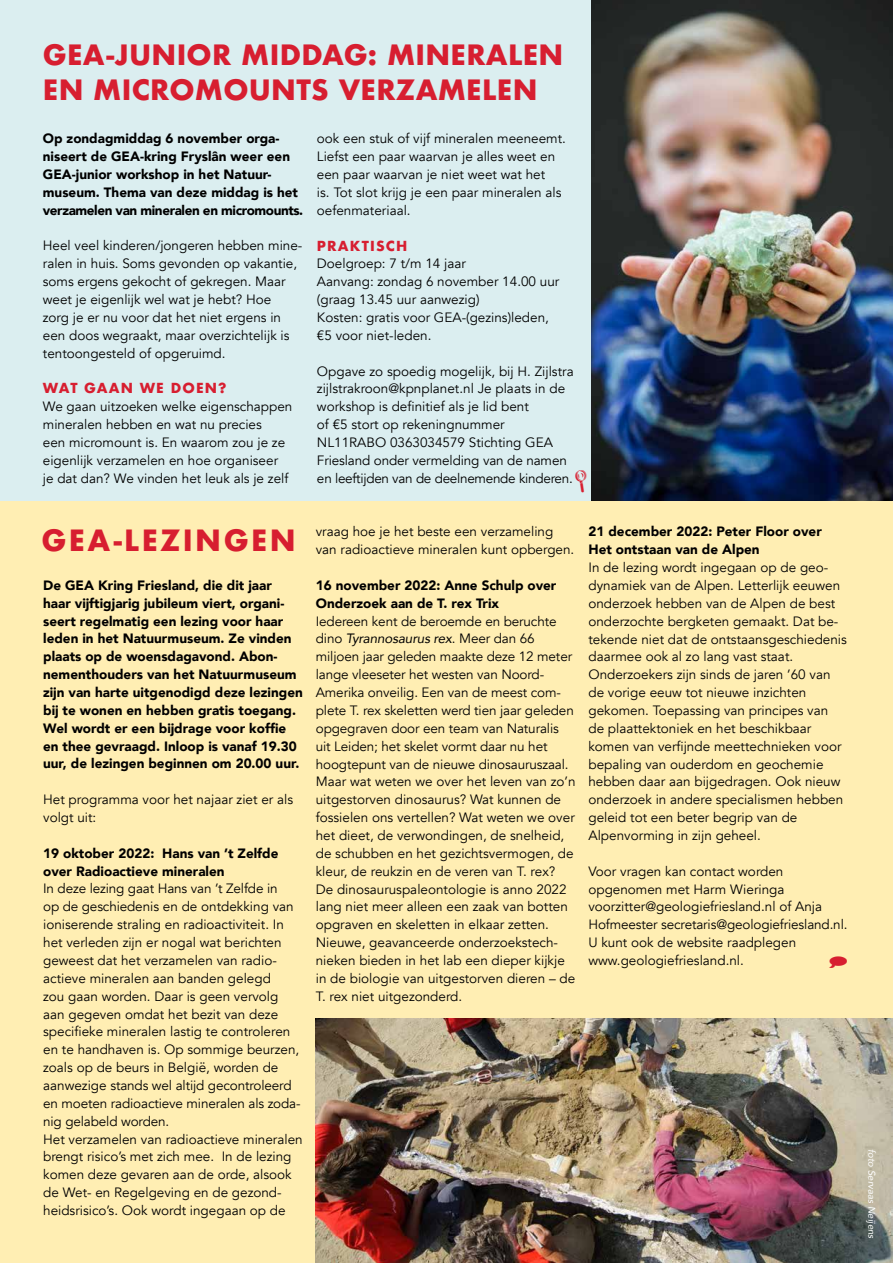
<style>
.page{position:relative;width:893px;height:1263px;background:#fff}
.page>*{position:absolute;margin:0;border:0;box-sizing:border-box;transform-origin:0 0}
.t1{font:700 28.5px "Futura";letter-spacing:.08em;color:#d71e30}
.t2{font:700 27.3px/35.1px "Futura";letter-spacing:.01em;color:#d71e30}
.t3{font:13.5px/17.9px "Avenir";color:#000}
.t4{font:900 13.5px/17.9px "Avenir";color:#000}
.t5{font:700 13.5px "Futura";letter-spacing:.08em;color:#d71e30}
.t6{font:italic 9.75px "Avenir";color:#fff}
.s1{font-style:italic}
</style>
<div class="page">
<div style="left:0;top:483px;width:893px;height:780px;background:#ffeeb3"></div>
<div style="left:0;top:0;width:893px;height:500px;background:#dbeef0"></div>
<img style="left:315px;top:1018px;width:578px;height:245px">
<img style="left:591px;top:0;width:302px;height:500px">
<h2 class="t2" style="left:43px;top:37px;width:522px">GEA-JUNIOR MIDDAG: MINERALEN<br>EN MICROMOUNTS VERZAMELEN</h2>
<p class="t4" style="left:43px;top:129px;width:262px">Op zondagmiddag 6 november orga&shy;niseert de GEA-kring Fryslân weer een GEA-junior workshop in het Natuur&shy;museum. Thema van deze middag is het verzamelen van mineralen en micromounts.</p>
<p class="t3" style="left:43px;top:237px;width:261px">Heel veel kinderen/jongeren hebben mine&shy;ralen in huis. Soms gevonden op vakantie, soms ergens gekocht of gekregen. Maar weet je eigenlijk wel wat je hebt? Hoe<br>zorg je er nu voor dat het niet ergens in een doos wegraakt, maar overzichtelijk is tentoongesteld of opgeruimd.</p>
<p class="t5" style="left:43px;top:379px;width:185px">WAT GAAN WE DOEN?</p>
<p class="t3" style="left:43px;top:398px;width:251px">We gaan uitzoeken welke eigenschappen mineralen hebben en wat nu precies<br>een micromount is. En waarom zou je ze eigenlijk verzamelen en hoe organiseer<br>je dat dan? We vinden het leuk als je zelf</p>
<p class="t3" style="left:317px;top:130px;width:251px">ook een stuk of vijf mineralen meeneemt.<br>Liefst een paar waarvan je alles weet en een paar waarvan je niet weet wat het<br>is. Tot slot krijg je een paar mineralen als oefenmateriaal.</p>
<p class="t5" style="left:317px;top:236px;width:92px">PRAKTISCH</p>
<p class="t3" style="left:317px;top:255px;width:244px">Doelgroep: 7 t/m 14 jaar<br>Aanvang: zondag 6 november 14.00 uur (graag 13.45 uur aanwezig)<br>Kosten: gratis voor GEA-(gezins)leden, €5 voor niet-leden.</p>
<p class="t3" style="left:317px;top:362px;width:258px">Opgave zo spoedig mogelijk, bij H. Zijlstra zijlstrakroon@kpnplanet.nl Je plaats in de workshop is definitief als je lid bent<br>of €5 stort op rekeningnummer NL11RABO 0363034579 Stichting GEA Friesland onder vermelding van de namen en leeftijden van de deelnemende kinderen.</p>
<h1 class="t1" style="left:41px;top:520px;width:256px">GEA-LEZINGEN</h1>
<p class="t4" style="left:43px;top:576px;width:261px">De GEA Kring Friesland, die dit jaar haar vijftigjarig jubileum viert, organi&shy;seert regelmatig een lezing voor haar leden in het Natuurmuseum. Ze vinden plaats op de woensdagavond. Abon&shy;nementhouders van het Natuurmuseum zijn van harte uitgenodigd deze lezingen bij te wonen en hebben gratis toegang.<br>Wel wordt er een bijdrage voor koffie en thee gevraagd. Inloop is vanaf 19.30 uur, de lezingen beginnen om 20.00 uur.</p>
<p class="t3" style="left:43px;top:791px;width:251px">Het programma voor het najaar ziet er als volgt uit:</p>
<p class="t4" style="left:43px;top:844px;width:237px">19 oktober 2022: Hans van ’t Zelfde over Radioactieve mineralen</p>
<p class="t3" style="left:43px;top:880px;width:261px">In deze lezing gaat Hans van ’t Zelfde in<br>op de geschiedenis en de ontdekking van ioniserende straling en radioactiviteit. In het verleden zijn er nogal wat berichten geweest dat het verzamelen van radio&shy;actieve mineralen aan banden gelegd<br>zou gaan worden. Daar is geen vervolg aan gegeven omdat het bezit van deze specifieke mineralen lastig te controleren en te handhaven is. Op sommige beurzen, zoals op de beurs in België, worden de aanwezige stands wel altijd gecontroleerd en moeten radioactieve mineralen als zoda&shy;nig gelabeld worden.<br>Het verzamelen van radioactieve mineralen brengt risico’s met zich mee. In de lezing komen deze gevaren aan de orde, alsook de Wet- en Regelgeving en de gezond&shy;heidsrisico’s. Ook wordt ingegaan op de</p>
<p class="t3" style="left:316px;top:523px;width:260px">vraag hoe je het beste een verzameling van radioactieve mineralen kunt opbergen.</p>
<p class="t4" style="left:316px;top:576px;width:242px">16 november 2022: Anne Schulp over<br>Onderzoek aan de T. rex Trix</p>
<p class="t3" style="left:316px;top:612px;width:261px">Iedereen kent de beroemde en beruchte dino <span class="s1">Tyrannosaurus rex</span>. Meer dan 66 miljoen jaar geleden maakte deze 12 meter lange vleeseter het westen van Noord-Amerika onveilig. Een van de meest com&shy;plete T. rex skeletten werd tien jaar geleden opgegraven door een team van Naturalis uit Leiden; het skelet vormt daar nu het hoogtepunt van de nieuwe dinosauruszaal.<br>Maar wat weten we over het leven van zo’n uitgestorven dinosaurus? Wat kunnen de fossielen ons vertellen? Wat weten we over het dieet, de verwondingen, de snelheid, de schubben en het gezichtsvermogen, de kleur, de reukzin en de veren van T. rex?<br>De dinosauruspaleontologie is anno 2022 lang niet meer alleen een zaak van botten opgraven en skeletten in elkaar zetten.<br>Nieuwe, geavanceerde onderzoekstech&shy;nieken bieden in het lab een dieper kijkje in de biologie van uitgestorven dieren – de T. rex niet uitgezonderd.</p>
<p class="t4" style="left:588px;top:522px;width:235px">21 december 2022: Peter Floor over<br>Het ontstaan van de Alpen</p>
<p class="t3" style="left:588px;top:559px;width:260px">In de lezing wordt ingegaan op de geo&shy;dynamiek van de Alpen. Letterlijk eeuwen onderzoek hebben van de Alpen de best onderzochte bergketen gemaakt. Dat be&shy;tekende niet dat de ontstaansgeschiedenis daarmee ook al zo lang vast staat.<br>Onderzoekers zijn sinds de jaren ’60 van de vorige eeuw tot nieuwe inzichten gekomen. Toepassing van principes van de plaattektoniek en het beschikbaar komen van verfijnde meettechnieken voor bepaling van ouderdom en geochemie hebben daar aan bijgedragen. Ook nieuw onderzoek in andere specialismen hebben geleid tot een beter begrip van de Alpenvorming in zijn geheel.</p>
<p class="t3" style="left:588px;top:862px;width:261px">Voor vragen kan contact worden opgenomen met Harm Wieringa voorzitter@geologiefriesland.nl of Anja Hofmeester secretaris@geologiefriesland.nl.<br>U kunt ook de website raadplegen www.geologiefriesland.nl.</p>
<p class="t6" style="left:878px;top:1149px;width:91px;rotate:90deg">foto Servaas Neijens</p>
</div>
